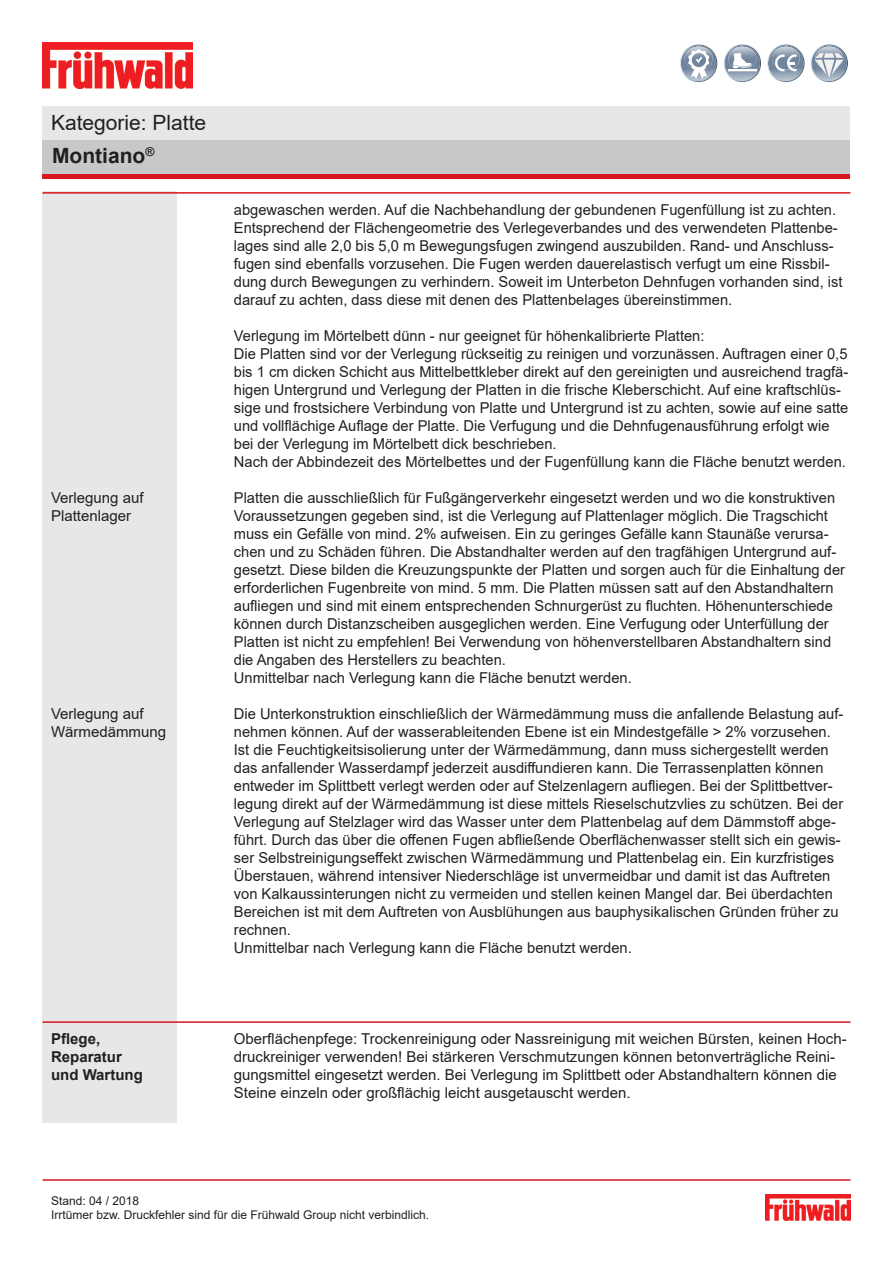
<style>
.page{position:relative;width:893px;height:1263px;background:#fff}
.page>*{position:absolute;margin:0;border:0;box-sizing:border-box;transform-origin:0 0}
.t1{font:21px "Arial";color:#231f20}
.t2{font:700 21px "Arial";color:#231f20}
.t3{font:15px/18px "Arial";color:#231f20}
.t4{font:700 15px/18px "Arial";color:#231f20}
.t5{font:12px/14.4px "Arial";color:#231f20}
.t6{font:6.9px "Myriad Pro";color:#101315}
</style>
<div class="page">
<div style="left:43px;top:106px;width:807px;height:34px;background:#e6e7e9"></div>
<div style="left:43px;top:140px;width:807px;height:39px;background:#c7c8ca"></div>
<div style="left:43px;top:174px;width:807px;height:5px;background:#d7171f"></div>
<hr style="left:43px;top:1179px;width:807px;height:2px;background:#d7171f">
<img style="left:43px;top:42px;width:150px;height:47px">
<img style="left:765px;top:1194px;width:85px;height:27px">
<svg style="left:680px;top:44px;width:37px;height:38px"></svg>
<svg style="left:723px;top:45px;width:38px;height:37px"></svg>
<svg style="left:767px;top:44px;width:81px;height:38px"></svg>
<div style="left:43px;top:191px;width:134px;height:829px;background:#e6e7e9"></div>
<hr style="left:43px;top:192px;width:807px;height:2px;background:#d7171f">
<div style="left:43px;top:1020px;width:134px;height:103px;background:#e6e7e9"></div>
<hr style="left:43px;top:1021px;width:807px;height:2px;background:#d7171f">
<p class="t1" style="left:51px;top:108px;width:157px">Kategorie: Platte</p>
<h1 class="t2" style="left:52px;top:141px;width:104px">Montiano<sup>®</sup></h1>
<p class="t3" style="left:51px;top:489px;width:94px">Verlegung auf<br>Plattenlager</p>
<p class="t3" style="left:51px;top:705px;width:117px">Verlegung auf<br>Wärmedämmung</p>
<p class="t4" style="left:51px;top:1030px;width:51px">Pflege,</p>
<p class="t4" style="left:51px;top:1048px;width:93px">Reparatur und Wartung</p>
<p class="t3" style="left:234px;top:201px;width:610px">abgewaschen werden. Auf die Nachbehandlung der gebundenen Fugenfüllung ist zu achten.<br>Entsprechend der Flächengeometrie des Verlegeverbandes und des verwendeten Plattenbe&shy;lages sind alle 2,0 bis 5,0 m Bewegungsfugen zwingend auszubilden. Rand- und Anschluss&shy;fugen sind ebenfalls vorzusehen. Die Fugen werden dauerelastisch verfugt um eine Rissbil&shy;dung durch Bewegungen zu verhindern. Soweit im Unterbeton Dehnfugen vorhanden sind, ist darauf zu achten, dass diese mit denen des Plattenbelages übereinstimmen.</p>
<p class="t3" style="left:234px;top:327px;width:472px">Verlegung im Mörtelbett dünn - nur geeignet für höhenkalibrierte Platten:</p>
<p class="t3" style="left:234px;top:345px;width:616px">Die Platten sind vor der Verlegung rückseitig zu reinigen und vorzunässen. Auftragen einer 0,5 bis 1 cm dicken Schicht aus Mittelbettkleber direkt auf den gereinigten und ausreichend tragfä&shy;higen Untergrund und Verlegung der Platten in die frische Kleberschicht. Auf eine kraftschlüs&shy;sige und frostsichere Verbindung von Platte und Untergrund ist zu achten, sowie auf eine satte und vollflächige Auflage der Platte. Die Verfugung und die Dehnfugenausführung erfolgt wie bei der Verlegung im Mörtelbett dick beschrieben.</p>
<p class="t3" style="left:234px;top:453px;width:614px">Nach der Abbindezeit des Mörtelbettes und der Fugenfüllung kann die Fläche benutzt werden.</p>
<p class="t3" style="left:234px;top:489px;width:613px">Platten die ausschließlich für Fußgängerverkehr eingesetzt werden und wo die konstruktiven Voraussetzungen gegeben sind, ist die Verlegung auf Plattenlager möglich. Die Tragschicht muss ein Gefälle von mind. 2% aufweisen. Ein zu geringes Gefälle kann Staunäße verursa&shy;chen und zu Schäden führen. Die Abstandhalter werden auf den tragfähigen Untergrund auf&shy;gesetzt. Diese bilden die Kreuzungspunkte der Platten und sorgen auch für die Einhaltung der erforderlichen Fugenbreite von mind. 5 mm. Die Platten müssen satt auf den Abstandhaltern aufliegen und sind mit einem entsprechenden Schnurgerüst zu fluchten. Höhenunterschiede können durch Distanzscheiben ausgeglichen werden. Eine Verfugung oder Unterfüllung der Platten ist nicht zu empfehlen! Bei Verwendung von höhenverstellbaren Abstandhaltern sind die Angaben des Herstellers zu beachten.</p>
<p class="t3" style="left:234px;top:669px;width:399px">Unmittelbar nach Verlegung kann die Fläche benutzt werden.</p>
<p class="t3" style="left:234px;top:705px;width:611px">Die Unterkonstruktion einschließlich der Wärmedämmung muss die anfallende Belastung auf&shy;nehmen können. Auf der wasserableitenden Ebene ist ein Mindestgefälle &gt; 2% vorzusehen.<br>Ist die Feuchtigkeitsisolierung unter der Wärmedämmung, dann muss sichergestellt werden das anfallender Wasserdampf jederzeit ausdiffundieren kann. Die Terrassenplatten können entweder im Splittbett verlegt werden oder auf Stelzenlagern aufliegen. Bei der Splittbettver&shy;legung direkt auf der Wärmedämmung ist diese mittels Rieselschutzvlies zu schützen. Bei der Verlegung auf Stelzlager wird das Wasser unter dem Plattenbelag auf dem Dämmstoff abge&shy;führt. Durch das über die offenen Fugen abfließende Oberflächenwasser stellt sich ein gewis&shy;ser Selbstreinigungseffekt zwischen Wärmedämmung und Plattenbelag ein. Ein kurzfristiges Überstauen, während intensiver Niederschläge ist unvermeidbar und damit ist das Auftreten von Kalkaussinterungen nicht zu vermeiden und stellen keinen Mangel dar. Bei überdachten Bereichen ist mit dem Auftreten von Ausblühungen aus bauphysikalischen Gründen früher zu rechnen.</p>
<p class="t3" style="left:234px;top:939px;width:399px">Unmittelbar nach Verlegung kann die Fläche benutzt werden.</p>
<p class="t6" style="left:584px;top:241px;width:28px">Premium</p>
<p class="t6" style="left:791px;top:241px;width:28px">Premium</p>
<p class="t3" style="left:234px;top:1030px;width:614px">Oberflächenpfege: Trockenreinigung oder Nassreinigung mit weichen Bürsten, keinen Hoch&shy;druckreiniger verwenden! Bei stärkeren Verschmutzungen können betonverträgliche Reini&shy;gungsmittel eingesetzt werden. Bei Verlegung im Splittbett oder Abstandhaltern können die Steine einzeln oder großflächig leicht ausgetauscht werden.</p>
<p class="t5" style="left:51px;top:1193px;width:380px">Stand: 04 / 2018<br>Irrtümer bzw. Druckfehler sind für die Frühwald Group nicht verbindlich.</p>
</div>
